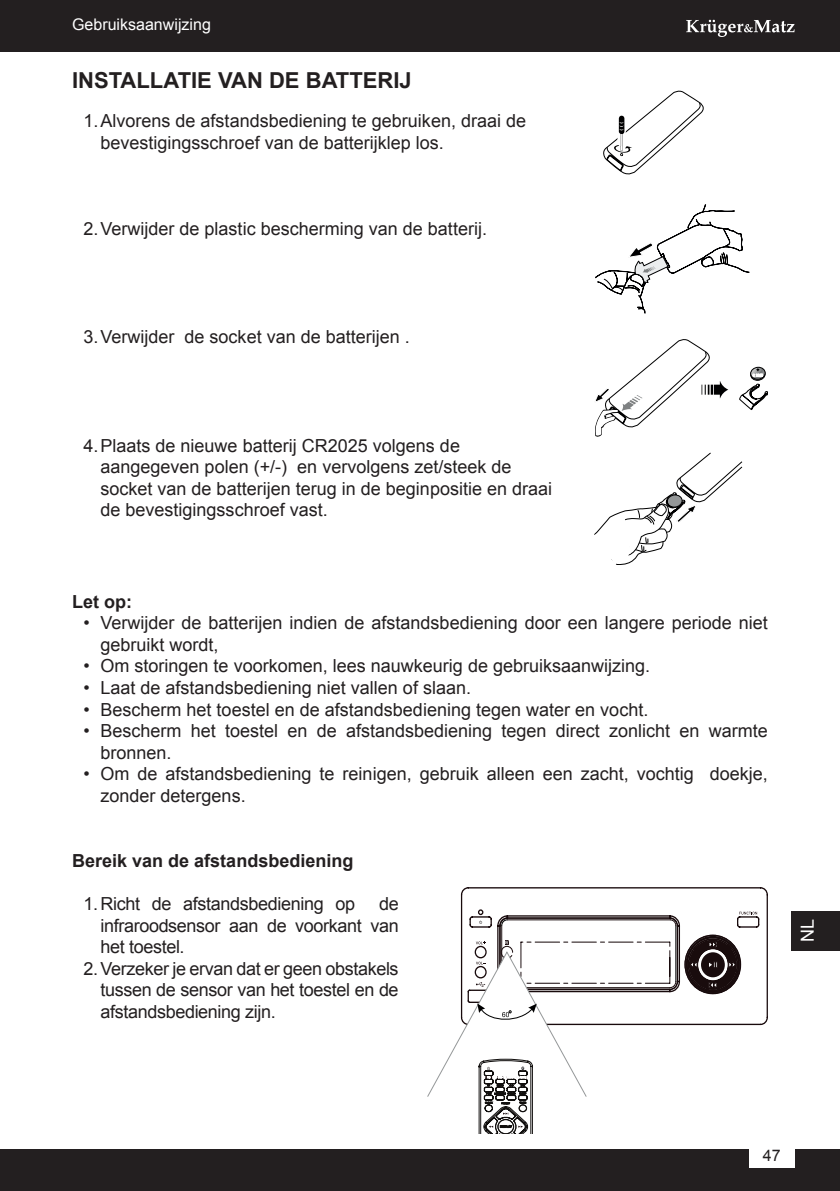
<style>
.page{position:relative;width:840px;height:1191px;background:#fff}
.page>*{position:absolute;margin:0;border:0;box-sizing:border-box;transform-origin:0 0}
.t1{font:700 22px "Arial";color:#231f20}
.t2{font:18px/21.6px "Arial";color:#231f20}
.t3{font:18px "Arial";letter-spacing:-.02em;color:#231f20}
.t4{font:700 18px "Arial";color:#231f20}
.t5{font:18px "Arial";color:#fff}
.t6{font:16px "Arial";color:#fff}
.t7{font:16px "Arial";color:#231f20}
</style>
<div class="page">
<div style="left:0;top:1149px;width:839px;height:42px;background:#231f20"></div>
<div style="left:0;top:0;width:839px;height:51px;background:#231f20"></div>
<svg style="left:686px;top:20px;width:108px;height:17px"></svg>
<div style="left:748px;top:1144px;width:46px;height:24px;background:#fff"></div>
<div style="left:790px;top:911px;width:49px;height:40px;background:#231f20"></div>
<svg style="left:595px;top:204px;width:154px;height:109px"></svg>
<svg style="left:739px;top:367px;width:28px;height:43px"></svg>
<svg style="left:595px;top:339px;width:133px;height:97px"></svg>
<svg style="left:594px;top:452px;width:147px;height:113px"></svg>
<svg style="left:603px;top:91px;width:100px;height:83px"></svg>
<svg style="left:460px;top:887px;width:307px;height:138px"></svg>
<svg style="left:427px;top:911px;width:329px;height:222px"></svg>
<p class="t6" style="left:72px;top:14px;width:140px">Gebruiksaanwijzing</p>
<p class="t1" style="left:72px;top:66px;width:341px">INSTALLATIE VAN DE BATTERIJ</p>
<p class="t2" style="left:100px;top:110px;width:427px;text-indent:-17px">1.Alvorens de afstandsbediening te gebruiken, draai de bevestigingsschroef van de batterijklep los.</p>
<p class="t2" style="left:83px;top:218px;width:405px">2.Verwijder de plastic bescherming van de batterij.</p>
<p class="t2" style="left:83px;top:326px;width:328px">3.Verwijder de socket van de batterijen .</p>
<p class="t2" style="left:100px;top:434px;width:453px;text-indent:-17px">4.Plaats de nieuwe batterij CR2025 volgens de aangegeven polen (+/-) en vervolgens zet/steek de socket van de batterijen terug in de beginpositie en draai de bevestigingsschroef vast.</p>
<p class="t4" style="left:72px;top:589px;width:61px">Let op:</p>
<p class="t2" style="left:100px;top:612px;width:668px;text-indent:-17px">• Verwijder de batterijen indien de afstandsbediening door een langere periode niet gebruikt wordt,</p>
<p class="t2" style="left:83px;top:655px;width:568px">• Om storingen te voorkomen, lees nauwkeurig de gebruiksaanwijzing.</p>
<p class="t2" style="left:83px;top:677px;width:389px">• Laat de afstandsbediening niet vallen of slaan.</p>
<p class="t2" style="left:83px;top:698px;width:566px">• Bescherm het toestel en de afstandsbediening tegen water en vocht.</p>
<p class="t2" style="left:100px;top:720px;width:668px;text-indent:-17px">• Bescherm het toestel en de afstandsbediening tegen direct zonlicht en warmte bronnen.</p>
<p class="t2" style="left:100px;top:763px;width:668px;text-indent:-17px">• Om de afstandsbediening te reinigen, gebruik alleen een zacht, vochtig doekje, zonder detergens.</p>
<p class="t4" style="left:72px;top:848px;width:283px">Bereik van de afstandsbediening</p>
<p class="t3" style="left:83px;top:892px;width:273px">1.Richt de afstandsbediening op</p>
<p class="t2" style="left:379px;top:893px;width:21px">de</p>
<p class="t3" style="left:100px;top:913px;width:299px">infraroodsensor aan de voorkant van</p>
<p class="t3" style="left:100px;top:935px;width:86px">het toestel.</p>
<p class="t3" style="left:83px;top:956px;width:316px">2.Verzeker je ervan dat er geen obstakels</p>
<p class="t3" style="left:100px;top:978px;width:299px">tussen de sensor van het toestel en de</p>
<p class="t3" style="left:100px;top:1000px;width:177px">afstandsbediening zijn.</p>
<p class="t5" style="left:795px;top:942px;width:25px;rotate:-90deg">NL</p>
<p class="t7" style="left:762px;top:1145px;width:19px">47</p>
</div>
